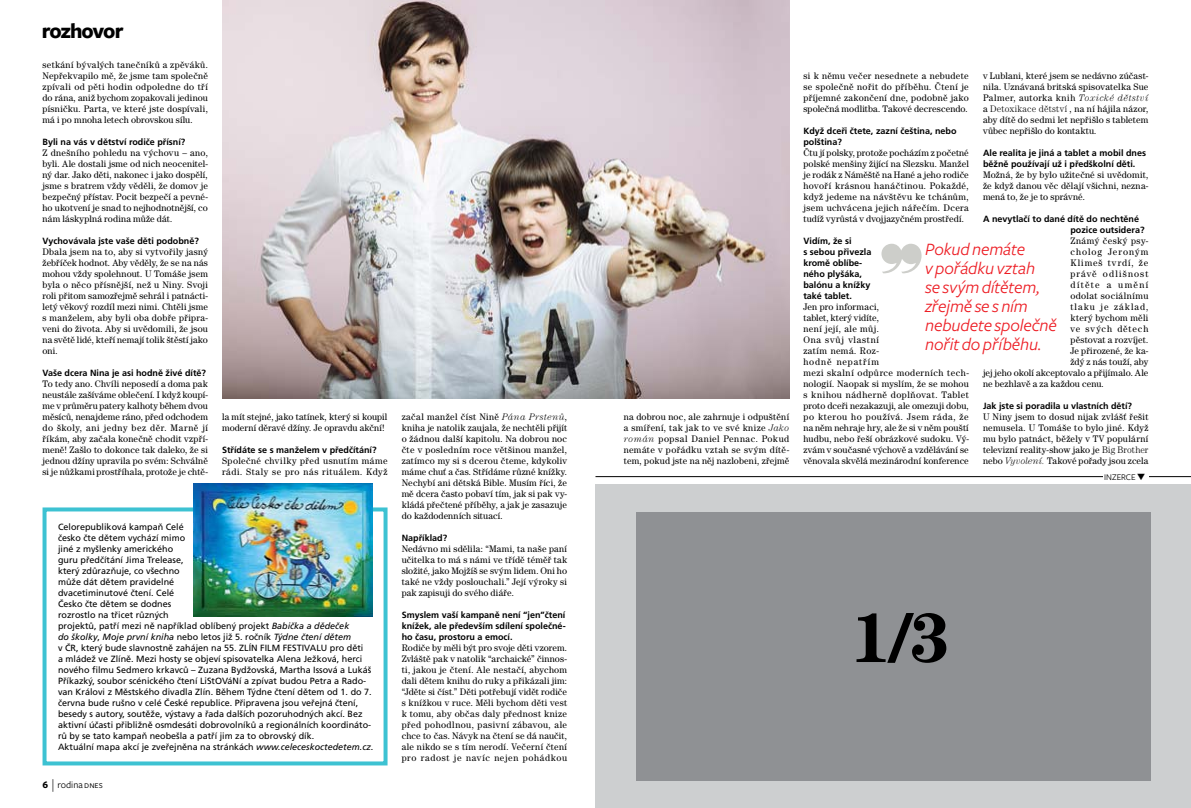
<style>
.page{position:relative;width:1191px;height:808px;background:#fff}
.page>*{position:absolute;margin:0;border:0;box-sizing:border-box;transform-origin:0 0}
.t1{font:700 70px "Century CE";color:#000}
.t2{font:700 22px "Freight Sans";letter-spacing:-.045em;color:#000}
.t3{font:italic 18px/19px "Freight Sans";letter-spacing:-.005em;color:#ed1d24}
.t4{font:10px "Freight Sans";color:#000}
.t5{font:9.5px/11px "Century CE";letter-spacing:.02em;color:#000;text-align:justify;scale:.96 1}
.t6{font:9.5px/11px "Century CE";letter-spacing:.055em;color:#000;scale:.96 1}
.t7{font:9.5px "Century CE";letter-spacing:.045em;color:#000;scale:.96 1}
.t8{font:9.5px "Century CE";letter-spacing:.11em;color:#000;scale:.96 1}
.t9{font:9.5px "Century CE";letter-spacing:.12em;color:#000;scale:.96 1}
.t10{font:9.5px "Century CE";letter-spacing:.115em;color:#000;scale:.96 1}
.t11{font:9.5px "Century CE";letter-spacing:.105em;color:#000;scale:.96 1}
.t12{font:9.5px "Century CE";letter-spacing:.09em;color:#000;scale:.96 1}
.t13{font:9.5px "Century CE";letter-spacing:.15em;color:#000;scale:.96 1}
.t14{font:9px/11px "Frutiger CE";color:#000}
.t15{font:700 9px/11px "Frutiger CE";color:#000}
.t16{font:9px "Freight Sans";color:#000}
.s1{font-style:italic}
.s2{font-weight:700}
.s3{font-weight:300;font-size:14px}
.s4{font-weight:300;font-style:italic}
.s5{font-weight:300}
</style>
<div class="page">
<div style="left:43px;top:507px;width:344px;height:258px;border:4px solid #3dc2d2"></div>
<div style="left:595px;top:485px;width:596px;height:323px;background:#cdcfd0"></div>
<div style="left:636px;top:512px;width:515px;height:268px;background:#8f9194"></div>
<hr style="left:595px;top:476px;width:596px;height:1px;background:#000">
<img style="left:222px;top:0;width:567px;height:398px">
<img style="left:194px;top:483px;width:178px;height:134px">
<div style="left:1103px;top:472px;width:45px;height:9px;background:#fff"></div>
<svg style="left:881px;top:244px;width:40px;height:30px"></svg>
<h2 class="t2" style="left:42px;top:18px;width:83px">rozhovor</h2>
<p class="t5" style="left:43px;top:59px;width:174px">setkání bývalých tanečníků a zpěváků.<br>Nepřekvapilo mě, že jsme tam společně zpívali od pěti hodin odpoledne do tří do rána, aniž bychom zopakovali jedinou písničku. Parta, ve které jste dospívali, má i po mnoha letech obrovskou sílu.</p>
<p class="t15" style="left:43px;top:137px;width:144px">Byli na vás v dětství rodiče přísní?</p>
<p class="t5" style="left:43px;top:147px;width:174px">Z dnešního pohledu na výchovu – ano, byli. Ale dostali jsme od nich neocenitel&shy;ný dar. Jako děti, nakonec i jako dospělí, jsme s bratrem vždy věděli, že domov je bezpečný přístav. Pocit bezpečí a pevné&shy;ho ukotvení je snad to nejhodnotnější, co nám láskyplná rodina může dát.</p>
<p class="t15" style="left:43px;top:236px;width:158px">Vychovávala jste vaše děti podobně?</p>
<p class="t5" style="left:43px;top:246px;width:174px">Dbala jsem na to, aby si vytvořily jasný žebříček hodnot. Aby věděly, že se na nás mohou vždy spolehnout. U Tomáše jsem byla o něco přísnější, než u Niny. Svoji roli přitom samozřejmě sehrál i patnácti&shy;letý věkový rozdíl mezi nimi. Chtěli jsme s manželem, aby byli oba dobře připra&shy;veni do života. Aby si uvědomili, že jsou na světě lidé, kteří nemají tolik štěstí jako oni.</p>
<p class="t15" style="left:43px;top:368px;width:165px">Vaše dcera Nina je asi hodně živé dítě?</p>
<p class="t5" style="left:43px;top:378px;width:174px">To tedy ano. Chvíli neposedí a doma pak neustále zašíváme oblečení. I když koupí&shy;me v průměru patery kalhoty během dvou měsíců, nenajdeme ráno, před odchodem do školy, ani jedny bez děr. Marně jí říkám, aby začala konečně chodit vzpří&shy;meně! Zašlo to dokonce tak daleko, že si jednou džíny upravila po svém: Schválně si je nůžkami prostříhala, protože je chtě-</p>
<p class="t5" style="left:222px;top:411px;width:174px">la mít stejné, jako tatínek, který si koupil moderní děravé džíny. Je opravdu akční!</p>
<p class="t15" style="left:222px;top:445px;width:156px">Střídáte se s manželem v předčítání?</p>
<p class="t6" style="left:222px;top:455px;width:174px">Společné chvilky před usnutím máme rádi. Staly se pro nás rituálem. Když</p>
<p class="t14" style="left:58px;top:522px;width:317px">Celorepubliková kampaň Celé<br>česko čte dětem vychází mimo<br>jiné z myšlenky amerického<br>guru předčítání Jima Trelease,<br>který zdůrazňuje, co všechno<br>může dát dětem pravidelné<br>dvacetiminutové čtení. Celé<br>Česko čte dětem se dodnes<br>rozrostlo na třicet různých<br>projektů, patří mezi ně například oblíbený projekt <span class="s1">Babička a dědeček<br>do školky</span>, <span class="s1">Moje první kniha</span> nebo letos již 5. ročník <span class="s1">Týdne čtení dětem<br></span>v ČR, který bude slavnostně zahájen na 55. ZLÍN FILM FESTIVALU pro děti<br>a mládež ve Zlíně. Mezi hosty se objeví spisovatelka Alena Ježková, herci nového filmu Sedmero krkavců – Zuzana Bydžovská, Martha Issová a Lukáš Příkazký, soubor scénického čtení LiStOVáNí a zpívat budou Petra a Rado&shy;van Královi z Městského divadla Zlín. Během Týdne čtení dětem od 1. do 7. června bude rušno v celé České republice. Připravena jsou veřejná čtení, besedy s autory, soutěže, výstavy a řada dalších pozoruhodných akcí. Bez aktivní účasti přibližně osmdesáti dobrovolníků a regionálních koordináto&shy;rů by se tato kampaň neobešla a patří jim za to obrovský dík.<br>Aktuální mapa akcí je zveřejněna na stránkách <span class="s1">www.celeceskoctedetem.cz</span>.</p>
<p class="t4" style="left:43px;top:779px;width:62px"><span class="s2">6</span> <span class="s3">|</span> rodina dnes</p>
<p class="t5" style="left:402px;top:411px;width:174px">začal manžel číst Nině <span class="s4">Pána Prstenů</span>, kniha je natolik zaujala, že nechtěli přijít o žádnou další kapitolu. Na dobrou noc čte v posledním roce většinou manžel, zatímco my si s dcerou čteme, kdykoliv máme chuť a čas. Střídáme různé knížky.<br>Nechybí ani dětská Bible. Musím říci, že mě dcera často pobaví tím, jak si pak vy&shy;kládá přečtené příběhy, a jak je zasazuje do každodenních situací.</p>
<p class="t15" style="left:402px;top:533px;width:47px">Například?</p>
<p class="t5" style="left:402px;top:543px;width:174px">Nedávno mi sdělila: “Mami, ta naše paní učitelka to má s námi ve třídě téměř tak složité, jako Mojžíš se svým lidem. Oni ho také ne vždy poslouchali.” Její výroky si pak zapisuji do svého diáře.</p>
<p class="t15" style="left:402px;top:610px;width:165px;text-align:justify">Smyslem vaší kampaně není “jen”čtení knížek, ale především sdílení společné&shy;ho času, prostoru a emocí.</p>
<p class="t5" style="left:402px;top:642px;width:174px">Rodiče by měli být pro svoje děti vzorem.<br>Zvláště pak v natolik “archaické” činnos&shy;ti, jakou je čtení. Ale nestačí, abychom dali dětem knihu do ruky a přikázali jim: “Jděte si číst.” Děti potřebují vidět rodiče s knížkou v ruce. Měli bychom děti vest k tomu, aby občas daly přednost knize před pohodlnou, pasivní zábavou, ale chce to čas. Návyk na čtení se dá naučit, ale nikdo se s tím nerodí. Večerní čtení pro radost je navíc nejen pohádkou</p>
<p class="t5" style="left:624px;top:411px;width:174px">na dobrou noc, ale zahrnuje i odpuštění a smíření, tak jak to ve své knize <span class="s4">Jako román</span> popsal Daniel Pennac. Pokud nemáte v pořádku vztah se svým dítě&shy;tem, pokud jste na něj nazlobeni, zřejmě</p>
<p class="t5" style="left:983px;top:70px;width:174px">v Lublani, které jsem se nedávno zúčast&shy;nila. Uznávaná britská spisovatelka Sue Palmer, autorka knih <span class="s4">Toxické dětství </span>a <span class="s5">Detoxikace dětství</span> , na ní hájila názor, aby dítě do sedmi let nepřišlo s tabletem vůbec nepřišlo do kontaktu.</p>
<p class="t15" style="left:983px;top:148px;width:164px">Ale realita je jiná a tablet a mobil dnes běžně používají už i předškolní děti.</p>
<p class="t5" style="left:983px;top:169px;width:174px">Možná, že by bylo užitečné si uvědomit, že když danou věc dělají všichni, nezna&shy;mená to, že je to správné.</p>
<p class="t15" style="left:1070px;top:214px;width:76px;text-indent:-87px">A nevytlačí to dané dítě do nechtěné pozice outsidera?</p>
<p class="t6" style="left:1070px;top:235px;width:83px">Známý český psy-</p>
<p class="t11" style="left:1070px;top:246px;width:83px">cholog Jeroným</p>
<p class="t8" style="left:1070px;top:257px;width:83px">Klimeš tvrdí, že</p>
<p class="t9" style="left:1070px;top:268px;width:83px">právě odlišnost</p>
<p class="t13" style="left:1070px;top:279px;width:83px">dítěte a umění</p>
<p class="t7" style="left:1070px;top:290px;width:83px">odolat sociálnímu</p>
<p class="t10" style="left:1070px;top:301px;width:83px">tlaku je základ,</p>
<p class="t5" style="left:1070px;top:312px;width:83px">který bychom měli</p>
<p class="t12" style="left:1070px;top:323px;width:83px">ve svých dětech</p>
<p class="t5" style="left:1070px;top:334px;width:83px">pěstovat a rozvíjet.</p>
<p class="t5" style="left:1070px;top:345px;width:83px">Je přirozené, že ka-</p>
<p class="t5" style="left:1070px;top:356px;width:83px">ždý z nás touží, aby</p>
<p class="t5" style="left:983px;top:367px;width:174px">jej jeho okolí akceptovalo a přijímalo. Ale</p>
<p class="t5" style="left:983px;top:378px;width:127px">ne bezhlavě a za každou cenu.</p>
<p class="t15" style="left:983px;top:401px;width:151px">Jak jste si poradila u vlastních dětí?</p>
<p class="t5" style="left:983px;top:411px;width:174px">U Niny jsem to dosud nijak zvlášť řešit nemusela. U Tomáše to bylo jiné. Když mu bylo patnáct, běžely v TV populární televizní reality-show jako je <span class="s5">Big Brother </span>nebo <span class="s4">Vyvolení.</span> Takové pořady jsou zcela</p>
<p class="t5" style="left:803px;top:70px;width:174px">si k němu večer nesednete a nebudete se společně nořit do příběhu. Čtení je příjemné zakončení dne, podobně jako společná modlitba. Takové decrescendo.</p>
<p class="t15" style="left:803px;top:126px;width:155px">Když dceři čtete, zazní čeština, nebo polština?</p>
<p class="t5" style="left:803px;top:147px;width:174px">Čtu jí polsky, protože pocházím z početné polské menšiny žijící na Slezsku. Manžel je rodák z Náměště na Hané a jeho rodiče hovoří krásnou hanáčtinou. Pokaždé, když jedeme na návštěvu ke tchánům, jsem uchvácena jejich nářečím. Dcera tudíž vyrůstá v dvojjazyčném prostředí.</p>
<p class="t15" style="left:803px;top:236px;width:70px">Vidím, že si<br>s sebou přivezla kromě oblíbe&shy;ného plyšáka, balónu a knížky také tablet.</p>
<p class="t5" style="left:803px;top:301px;width:174px;text-align:left">Jen pro informaci,<br>tablet, který vidíte,<br>není její, ale můj.<br>Ona svůj vlastní<br>zatím nemá. Roz-<br>hodně nepatřím<br>mezi skalní odpůrce moderních tech&shy;nologií. Naopak si myslím, že se mohou s knihou nádherně doplňovat. Tablet proto dceři nezakazuji, ale omezuji dobu, po kterou ho používá. Jsem ráda, že na něm nehraje hry, ale že si v něm pouští hudbu, nebo řeší obrázkové sudoku. Vý&shy;zvám v současné výchově a vzdělávání se věnovala skvělá mezinárodní konference</p>
<h3 class="t3" style="left:925px;top:240px;width:133px">Pokud nemáte<br>v pořádku vztah<br>se svým dítětem, zřejmě se s ním nebudete společně nořit do příběhu.</h3>
<p class="t16" style="left:1104px;top:472px;width:6px">INZERCE</p>
<p class="t16" style="left:1137px;top:472px;width:10px">▼</p>
<h1 class="t1" style="left:850px;top:598px;width:101px">1/3</h1>
</div>
